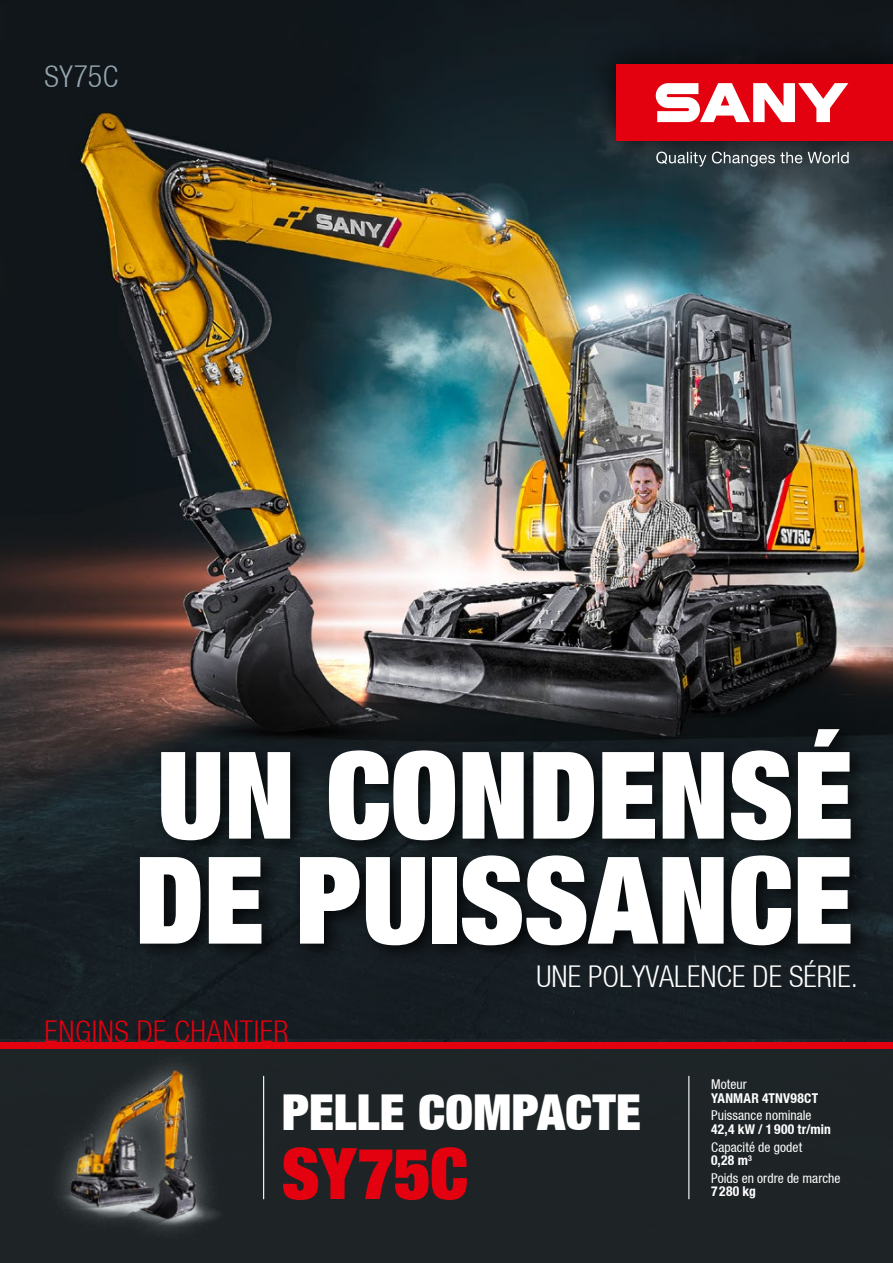
<style>
.page{position:relative;width:893px;height:1263px;background:#fff}
.page>*{position:absolute;margin:0;border:0;box-sizing:border-box;transform-origin:0 0}
.t1{font:900 120px/105px "Context Reprise Extra Black S Si Extra";color:#fff}
.t2{font:900 70.5px "Context Reprise Extra Black S Si Extra";letter-spacing:-.005em;color:#e3000f}
.t3{font:900 49.5px "Context Reprise Extra Black S Si Extra";color:#fff}
.t4{font:700 30px "Context Reprise Light Cond S Si";color:#fff}
.t5{font:700 30px "Context Reprise Light Cond S Si";letter-spacing:.02em;color:#e3000f}
.t6{font:700 30px "Context Reprise Light Cond S Si";letter-spacing:.01em;color:#95a6b0}
.t7{font:13.5px "Context Reprise Condensed S Si Condensed";letter-spacing:.005em;color:#fff}
.t8{font:700 condensed 13.5px "Context Reprise Condensed S Si";letter-spacing:.02em;color:#fff}
</style>
<div class="page">
<img style="left:0;top:0;width:893px;height:1040px">
<div style="left:0;top:1048px;width:893px;height:215px;background:#1f2527"></div>
<hr style="left:263px;top:1076px;width:1px;height:123px;background:#fff">
<hr style="left:688px;top:1076px;width:1px;height:123px;background:#fff">
<div style="left:0;top:1042px;width:893px;height:6px;background:#e3000f"></div>
<div style="left:582px;top:29px;width:311px;height:146px;background:#000;opacity:.75"></div>
<div style="left:617px;top:64px;width:276px;height:76px;background:#e3000f"></div>
<svg style="left:656px;top:83px;width:192px;height:39px"></svg>
<svg style="left:656px;top:152px;width:193px;height:15px;background:#5a6469"></svg>
<div style="left:43px;top:1043px;width:181px;height:203px;background:#fff;opacity:.5"></div>
<div style="left:132px;top:719px;width:740px;height:246px;background:#000;opacity:.75"></div>
<h3 class="t6" style="left:45px;top:59px;width:75px">SY75C</h3>
<h1 class="t1" style="left:135px;top:740px;width:719px">UN CONDENSÉ<br>DE PUISSANCE</h1>
<h3 class="t4" style="left:537px;top:959px;width:323px">UNE POLYVALENCE DE SÉRIE.</h3>
<h3 class="t5" style="left:45px;top:1014px;width:245px">ENGINS DE CHANTIER</h3>
<h3 class="t3" style="left:282px;top:1080px;width:361px">PELLE COMPACTE</h3>
<h2 class="t2" style="left:282px;top:1128px;width:188px">SY75C</h2>
<p class="t7" style="left:711px;top:1076px;width:37px">Moteur</p>
<p class="t8" style="left:711px;top:1089px;width:109px">YANMAR 4TNV98CT</p>
<p class="t7" style="left:711px;top:1107px;width:102px">Puissance nominale</p>
<p class="t8" style="left:711px;top:1121px;width:121px">42,4 kW / 1900 tr/min</p>
<p class="t7" style="left:711px;top:1139px;width:93px">Capacité de godet</p>
<p class="t8" style="left:711px;top:1152px;width:42px">0,28 m<sup>3</sup></p>
<p class="t7" style="left:711px;top:1170px;width:131px">Poids en ordre de marche</p>
<p class="t8" style="left:711px;top:1183px;width:46px">7280 kg</p>
</div>
